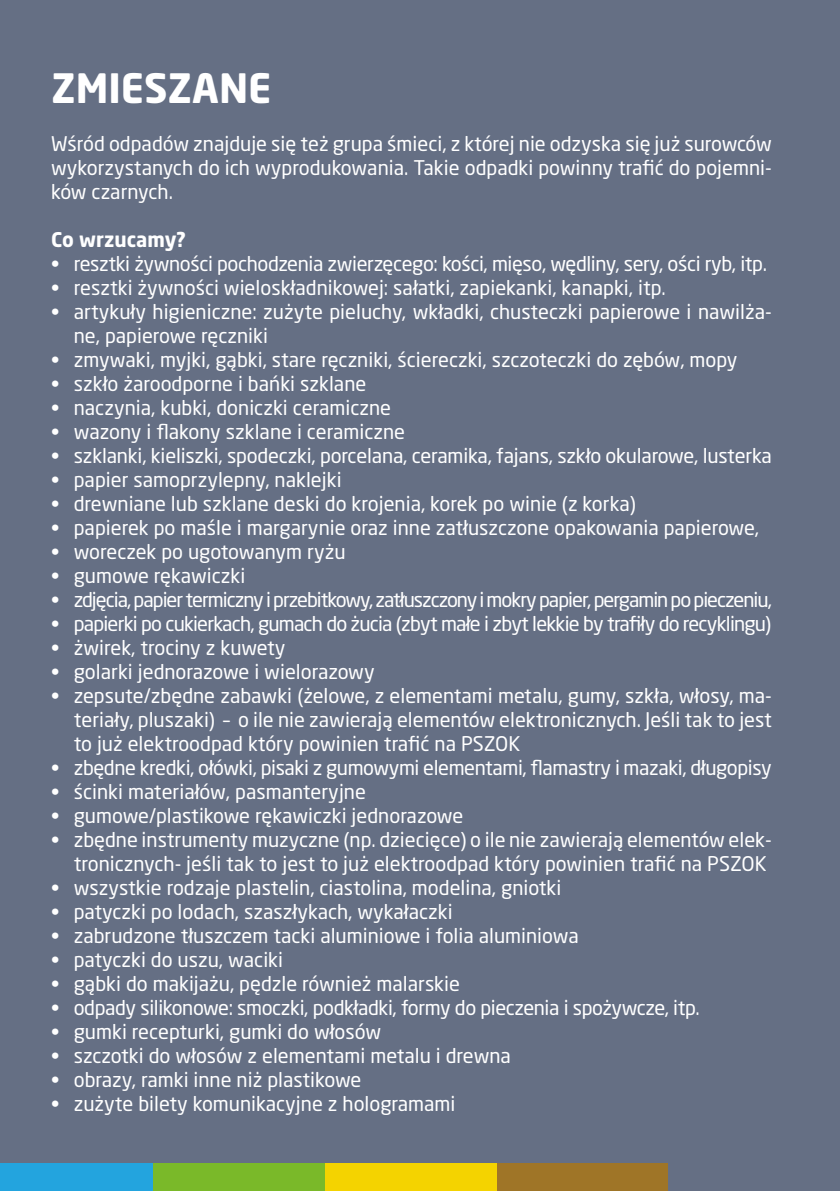
<style>
.page{position:relative;width:840px;height:1191px;background:#fff}
.page>*{position:absolute;margin:0;border:0;box-sizing:border-box;transform-origin:0 0}
.t1{font:700 40px "Neo Sans Pro";color:#fff}
.t2{font:20px/24px "Neo Sans Pro";color:#fff;text-align:justify}
.t3{font:20px "Neo Sans Pro";letter-spacing:-.02em;color:#fff}
.t4{font:20px "Neo Sans Pro";letter-spacing:-.05em;color:#fff}
.t5{font:20px "Neo Sans Pro";letter-spacing:-.04em;color:#fff}
.t6{font:700 20px "Neo Sans Pro";color:#fff}
</style>
<div class="page">
<div style="left:0;top:1162px;width:154px;height:29px;background:#23a4de"></div>
<div style="left:153px;top:1162px;width:172px;height:29px;background:#7ab929"></div>
<div style="left:325px;top:1162px;width:171px;height:29px;background:#f4d300"></div>
<div style="left:496px;top:1162px;width:172px;height:29px;background:#9f7527"></div>
<div style="left:668px;top:1162px;width:171px;height:29px;background:#656f84"></div>
<div style="left:0;top:0;width:839px;height:1162px;background:#656f84"></div>
<h1 class="t1" style="left:51px;top:62px;width:222px">ZMIESZANE</h1>
<p class="t2" style="left:51px;top:131px;width:721px">Wśród odpadów znajduje się też grupa śmieci, z której nie odzyska się już surowców wykorzystanych do ich wyprodukowania. Takie odpadki powinny trafić do pojemni&shy;ków czarnych.</p>
<p class="t6" style="left:51px;top:226px;width:136px">Co wrzucamy?</p>
<p class="t3" style="left:51px;top:251px;width:717px">• resztki żywności pochodzenia zwierzęcego: kości, mięso, wędliny, sery, ości ryb, itp.</p>
<p class="t2" style="left:51px;top:275px;width:616px">• resztki żywności wieloskładnikowej: sałatki, zapiekanki, kanapki, itp.</p>
<p class="t2" style="left:74px;top:299px;width:699px;text-indent:-23px">• artykuły higieniczne: zużyte pieluchy, wkładki, chusteczki papierowe i nawilża&shy;ne, papierowe ręczniki</p>
<p class="t2" style="left:51px;top:347px;width:687px">• zmywaki, myjki, gąbki, stare ręczniki, ściereczki, szczoteczki do zębów, mopy</p>
<p class="t2" style="left:51px;top:371px;width:316px">• szkło żaroodporne i bańki szklane</p>
<p class="t2" style="left:51px;top:395px;width:341px">• naczynia, kubki, doniczki ceramiczne</p>
<p class="t2" style="left:51px;top:419px;width:355px">• wazony i flakony szklane i ceramiczne</p>
<p class="t2" style="left:51px;top:443px;width:722px">• szklanki, kieliszki, spodeczki, porcelana, ceramika, fajans, szkło okularowe, lusterka</p>
<p class="t2" style="left:51px;top:467px;width:292px">• papier samoprzylepny, naklejki</p>
<p class="t2" style="left:51px;top:491px;width:586px">• drewniane lub szklane deski do krojenia, korek po winie (z korka)</p>
<p class="t2" style="left:51px;top:515px;width:709px">• papierek po maśle i margarynie oraz inne zatłuszczone opakowania papierowe,</p>
<p class="t2" style="left:51px;top:539px;width:296px">• woreczek po ugotowanym ryżu</p>
<p class="t2" style="left:51px;top:563px;width:196px">• gumowe rękawiczki</p>
<p class="t4" style="left:51px;top:587px;width:722px">• zdjęcia, papier termiczny i przebitkowy, zatłuszczony i mokry papier, pergamin po pieczeniu,</p>
<p class="t5" style="left:51px;top:611px;width:721px">• papierki po cukierkach, gumach do żucia (zbyt małe i zbyt lekkie by trafiły do recyklingu)</p>
<p class="t2" style="left:51px;top:635px;width:236px">• żwirek, trociny z kuwety</p>
<p class="t2" style="left:51px;top:659px;width:325px">• golarki jednorazowe i wielorazowy</p>
<p class="t2" style="left:74px;top:683px;width:699px;text-indent:-23px">• zepsute/zbędne zabawki (żelowe, z elementami metalu, gumy, szkła, włosy, ma&shy;teriały, pluszaki) – o ile nie zawierają elementów elektronicznych. Jeśli tak to jest to już elektroodpad który powinien trafić na PSZOK</p>
<p class="t3" style="left:51px;top:755px;width:721px">• zbędne kredki, ołówki, pisaki z gumowymi elementami, flamastry i mazaki, długopisy</p>
<p class="t2" style="left:51px;top:779px;width:316px">• ścinki materiałów, pasmanteryjne</p>
<p class="t2" style="left:51px;top:803px;width:413px">• gumowe/plastikowe rękawiczki jednorazowe</p>
<p class="t2" style="left:51px;top:827px;width:722px;text-align:right">• zbędne instrumenty muzyczne (np. dziecięce) o ile nie zawierają elementów elek&shy;tronicznych- jeśli tak to jest to już elektroodpad który powinien trafić na PSZOK</p>
<p class="t2" style="left:51px;top:875px;width:511px">• wszystkie rodzaje plastelin, ciastolina, modelina, gniotki</p>
<p class="t2" style="left:51px;top:899px;width:403px">• patyczki po lodach, szaszłykach, wykałaczki</p>
<p class="t2" style="left:51px;top:923px;width:529px">• zabrudzone tłuszczem tacki aluminiowe i folia aluminiowa</p>
<p class="t2" style="left:51px;top:947px;width:233px">• patyczki do uszu, waciki</p>
<p class="t2" style="left:51px;top:971px;width:410px">• gąbki do makijażu, pędzle również malarskie</p>
<p class="t3" style="left:51px;top:995px;width:650px">• odpady silikonowe: smoczki, podkładki, formy do pieczenia i spożywcze, itp.</p>
<p class="t2" style="left:51px;top:1019px;width:331px">• gumki recepturki, gumki do włosów</p>
<p class="t2" style="left:51px;top:1043px;width:461px">• szczotki do włosów z elementami metalu i drewna</p>
<p class="t2" style="left:51px;top:1067px;width:311px">• obrazy, ramki inne niż plastikowe</p>
<p class="t2" style="left:51px;top:1091px;width:406px">• zużyte bilety komunikacyjne z hologramami</p>
</div>
